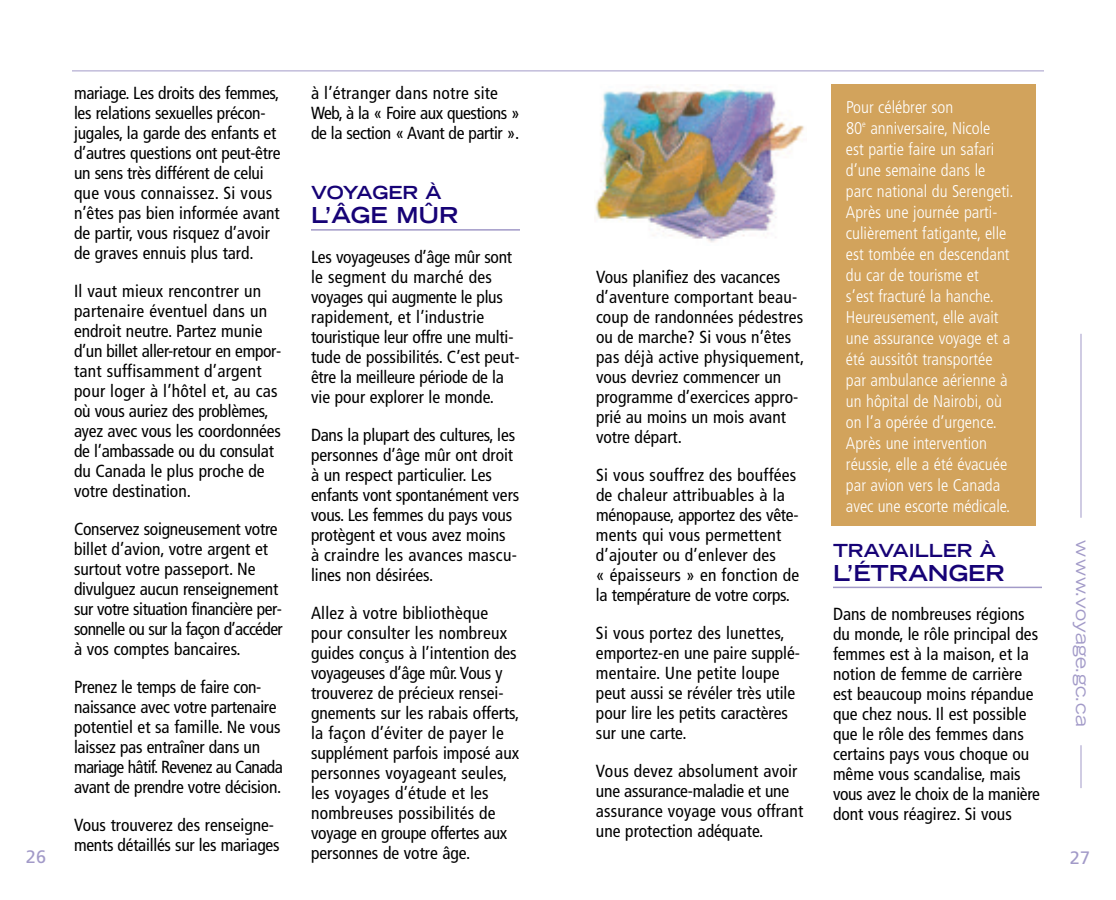
<style>
.page{position:relative;width:1116px;height:900px;background:#fff}
.page>*{position:absolute;margin:0;border:0;box-sizing:border-box;transform-origin:0 0}
.t1{font:700 expanded 22px "Trade Gothic LH";color:#160276}
.t2{font:700 expanded 18px "Trade Gothic LH";color:#160276}
.t3{font:expanded 18px "Trade Gothic LH";color:#a29ac8}
.t4{font:18px "Frutiger";color:#a29ac8}
.t5{font:condensed 17.6px/20px "Frutiger";color:#000}
.t6{font:condensed 17.6px/20px "Frutiger";letter-spacing:-.02em;color:#000}
.t7{font:300 condensed 17px/21px "Frutiger";color:#fff}
</style>
<div class="page">
<hr style="left:1081px;top:334px;width:1px;height:184px;background:#a29ac8">
<hr style="left:833px;top:587px;width:209px;height:1px;background:#a29ac8">
<hr style="left:311px;top:229px;width:209px;height:2px;background:#a29ac8">
<hr style="left:72px;top:71px;width:972px;height:1px;background:#a29ac8">
<hr style="left:1081px;top:745px;width:1px;height:43px;background:#a29ac8">
<div style="left:831px;top:84px;width:205px;height:442px;background:#d2a35c"></div>
<img style="left:595px;top:86px;width:209px;height:156px">
<p class="t5" style="left:74px;top:84px;width:208px">mariage. Les droits des femmes, les relations sexuelles précon&shy;jugales, la garde des enfants et d’autres questions ont peut-être un sens très différent de celui que vous connaissez. Si vous n’êtes pas bien informée avant de partir, vous risquez d’avoir de graves ennuis plus tard.</p>
<p class="t5" style="left:74px;top:282px;width:209px">Il vaut mieux rencontrer un partenaire éventuel dans un endroit neutre. Partez munie d’un billet aller-retour en empor&shy;tant suffisamment d’argent pour loger à l’hôtel et, au cas où vous auriez des problèmes, ayez avec vous les coordonnées de l’ambassade ou du consulat du Canada le plus proche de votre destination.</p>
<p class="t5" style="left:74px;top:520px;width:210px">Conservez soigneusement votre billet d’avion, votre argent et surtout votre passeport. Ne divulguez aucun renseignement sur votre situation financière per&shy;sonnelle ou sur la façon d’accéder à vos comptes bancaires.</p>
<p class="t5" style="left:74px;top:678px;width:210px">Prenez le temps de faire con&shy;naissance avec votre partenaire potentiel et sa famille. Ne vous laissez pas entraîner dans un mariage hâtif. Revenez au Canada avant de prendre votre décision.</p>
<p class="t5" style="left:74px;top:816px;width:207px">Vous trouverez des renseigne&shy;ments détaillés sur les mariages</p>
<p class="t6" style="left:311px;top:84px;width:210px">à l’étranger dans notre site<br>Web, à la « Foire aux questions » de la section « Avant de partir ».</p>
<p class="t2" style="left:311px;top:186px;width:132px">VOYAGER À</p>
<p class="t1" style="left:311px;top:207px;width:149px">L’ÂGE MÛR</p>
<p class="t5" style="left:311px;top:248px;width:210px">Les voyageuses d’âge mûr sont le segment du marché des voyages qui augmente le plus rapidement, et l’industrie touristique leur offre une multi&shy;tude de possibilités. C’est peut&shy;être la meilleure période de la vie pour explorer le monde.</p>
<p class="t5" style="left:311px;top:426px;width:210px">Dans la plupart des cultures, les personnes d’âge mûr ont droit à un respect particulier. Les enfants vont spontanément vers vous. Les femmes du pays vous protègent et vous avez moins<br>à craindre les avances mascu&shy;lines non désirées.</p>
<p class="t5" style="left:311px;top:604px;width:210px">Allez à votre bibliothèque pour consulter les nombreux guides conçus à l’intention des voyageuses d’âge mûr. Vous y trouverez de précieux rensei&shy;gnements sur les rabais offerts, la façon d’éviter de payer le supplément parfois imposé aux personnes voyageant seules, les voyages d’étude et les nombreuses possibilités de voyage en groupe offertes aux</p>
<p class="t4" style="left:26px;top:849px;width:22px">26</p>
<p class="t5" style="left:311px;top:844px;width:161px">personnes de votre âge.</p>
<p class="t5" style="left:596px;top:268px;width:210px">Vous planifiez des vacances d’aventure comportant beau&shy;coup de randonnées pédestres ou de marche? Si vous n’êtes pas déjà active physiquement, vous devriez commencer un programme d’exercices appro&shy;prié au moins un mois avant votre départ.</p>
<p class="t5" style="left:596px;top:466px;width:205px">Si vous souffrez des bouffées de chaleur attribuables à la ménopause, apportez des vête&shy;ments qui vous permettent d’ajouter ou d’enlever des<br>« épaisseurs » en fonction de la température de votre corps.</p>
<p class="t5" style="left:596px;top:624px;width:206px">Si vous portez des lunettes, emportez-en une paire supplé&shy;mentaire. Une petite loupe peut aussi se révéler très utile pour lire les petits caractères sur une carte.</p>
<p class="t5" style="left:596px;top:762px;width:209px">Vous devez absolument avoir une assurance-maladie et une assurance voyage vous offrant une protection adéquate.</p>
<p class="t7" style="left:846px;top:98px;width:169px">Pour célébrer son<br>80<sup>e</sup> anniversaire, Nicole<br>est partie faire un safari d’une semaine dans le parc national du Serengeti.<br>Après une journée parti&shy;culièrement fatigante, elle est tombée en descendant du car de tourisme et<br>s’est fracturé la hanche.<br>Heureusement, elle avait une assurance voyage et a été aussitôt transportée par ambulance aérienne à un hôpital de Nairobi, où on l’a opérée d’urgence.<br>Après une intervention réussie, elle a été évacuée par avion vers le Canada avec une escorte médicale.</p>
<p class="t2" style="left:833px;top:544px;width:164px">TRAVAILLER À</p>
<p class="t1" style="left:833px;top:565px;width:173px">L’ÉTRANGER</p>
<p class="t5" style="left:833px;top:606px;width:208px">Dans de nombreuses régions du monde, le rôle principal des femmes est à la maison, et la notion de femme de carrière est beaucoup moins répandue que chez nous. Il est possible que le rôle des femmes dans certains pays vous choque ou même vous scandalise, mais vous avez le choix de la manière dont vous réagirez. Si vous</p>
<p class="t3" style="left:1089px;top:540px;width:188px;rotate:90deg">www.voyage.gc.ca</p>
<p class="t4" style="left:1070px;top:850px;width:22px">27</p>
</div>
